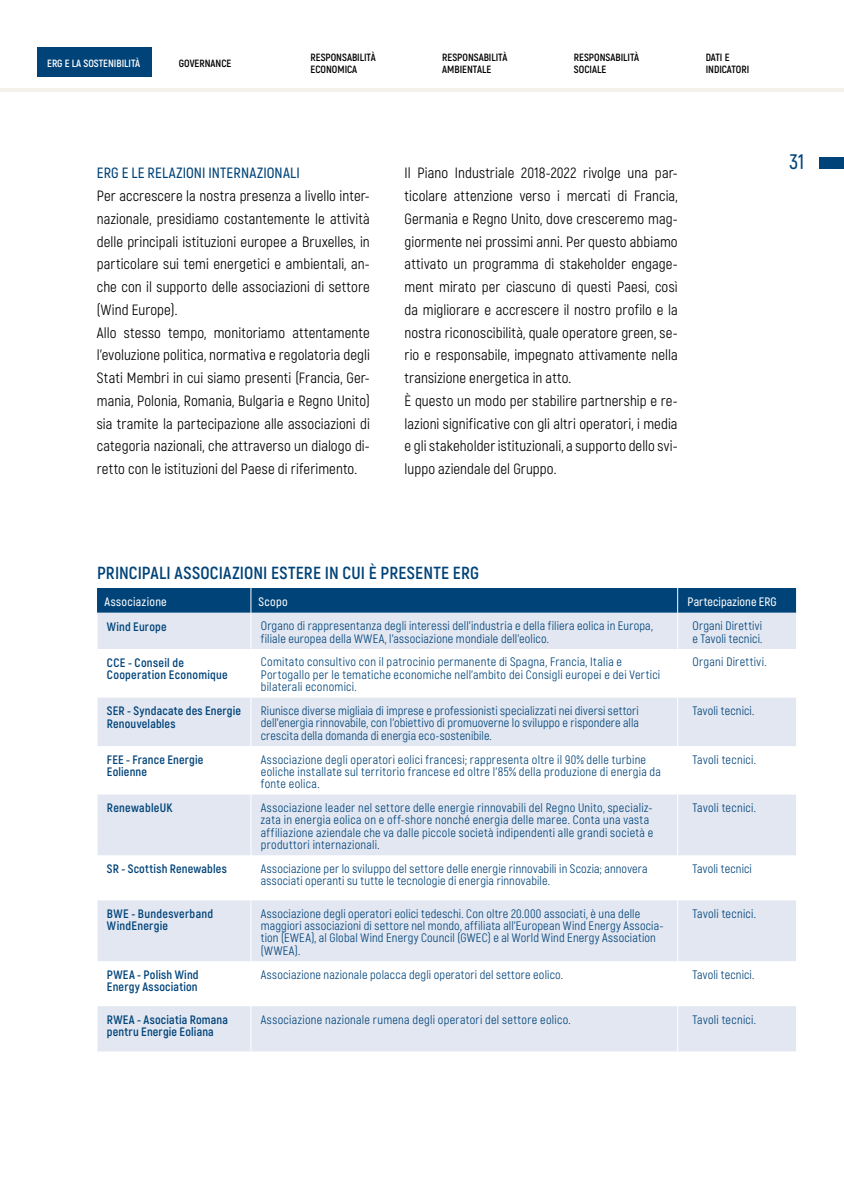
<style>
.page{position:relative;width:844px;height:1191px;background:#fff}
.page>*{position:absolute;margin:0;border:0;box-sizing:border-box;transform-origin:0 0}
.t1{font:600 21px "Akrobat";color:#004379}
.t2{font:700 17.5px "Akrobat";letter-spacing:.01em;color:#004379}
.t3{font:14.88px/22.8px "Akrobat";letter-spacing:.005em;color:#000}
.t4{font:600 14.88px "Akrobat";letter-spacing:.01em;color:#004379}
.t5{font:12.25px/12.2px "Akrobat";letter-spacing:.02em;color:#004379}
.t6{font:700 12.25px/12.2px "Akrobat";letter-spacing:.015em;color:#004379}
.t7{font:600 12.25px "Akrobat";letter-spacing:.02em;color:#fff}
.t8{font:700 10.5px/12.6px "Akrobat";color:#000}
.t9{font:700 10.5px "Akrobat";color:#fff}
</style>
<div class="page">
<hr style="left:0;top:88px;width:843px;height:4px;background:#f3f1ea">
<div style="left:819px;top:157px;width:24px;height:12px;background:#004379"></div>
<div style="left:37px;top:47px;width:114px;height:30px;background:#004379"></div>
<svg style="left:98px;top:613px;width:698px;height:438px;fill:#e2e7f1"></svg>
<div style="left:97px;top:588px;width:700px;height:25px;background:#004379"></div>
<hr style="left:250px;top:613px;width:1px;height:36px;background:#fff">
<hr style="left:677px;top:613px;width:1px;height:36px;background:#fff">
<hr style="left:250px;top:649px;width:1px;height:48px;background:#fff">
<hr style="left:677px;top:649px;width:1px;height:48px;background:#fff">
<hr style="left:250px;top:697px;width:1px;height:49px;background:#fff">
<hr style="left:677px;top:697px;width:1px;height:49px;background:#fff">
<hr style="left:250px;top:746px;width:1px;height:48px;background:#fff">
<hr style="left:677px;top:746px;width:1px;height:48px;background:#fff">
<hr style="left:250px;top:794px;width:1px;height:61px;background:#fff">
<hr style="left:677px;top:794px;width:1px;height:61px;background:#fff">
<hr style="left:250px;top:855px;width:1px;height:45px;background:#fff">
<hr style="left:677px;top:855px;width:1px;height:45px;background:#fff">
<hr style="left:250px;top:900px;width:1px;height:61px;background:#fff">
<hr style="left:677px;top:900px;width:1px;height:61px;background:#fff">
<hr style="left:250px;top:961px;width:1px;height:45px;background:#fff">
<hr style="left:677px;top:961px;width:1px;height:45px;background:#fff">
<hr style="left:250px;top:1006px;width:1px;height:45px;background:#fff">
<hr style="left:677px;top:1006px;width:1px;height:45px;background:#fff">
<p class="t9" style="left:47px;top:57px;width:94px">ERG E LA SOSTENIBILITÀ</p>
<p class="t8" style="left:442px;top:51px;width:67px">RESPONSABILITÀ<br>AMBIENTALE</p>
<p class="t8" style="left:574px;top:51px;width:67px">RESPONSABILITÀ<br>SOCIALE</p>
<p class="t8" style="left:705px;top:51px;width:45px">DATI E<br>INDICATORI</p>
<p class="t8" style="left:310px;top:51px;width:67px">RESPONSABILITÀ<br>ECONOMICA</p>
<p class="t8" style="left:179px;top:57px;width:54px">GOVERNANCE</p>
<p class="t4" style="left:97px;top:164px;width:205px">ERG E LE RELAZIONI INTERNAZIONALI</p>
<p class="t3" style="left:97px;top:184px;width:274px">Per accrescere la nostra presenza a livello inter&shy;nazionale, presidiamo costantemente le attività delle principali istituzioni europee a Bruxelles, in particolare sui temi energetici e ambientali, an&shy;che con il supporto delle associazioni di settore (Wind Europe).<br>Allo stesso tempo, monitoriamo attentamente l’evoluzione politica, normativa e regolatoria degli Stati Membri in cui siamo presenti (Francia, Ger&shy;mania, Polonia, Romania, Bulgaria e Regno Unito) sia tramite la partecipazione alle associazioni di categoria nazionali, che attraverso un dialogo di&shy;retto con le istituzioni del Paese di riferimento.</p>
<p class="t3" style="left:404px;top:162px;width:274px">Il Piano Industriale 2018-2022 rivolge una par&shy;ticolare attenzione verso i mercati di Francia, Germania e Regno Unito, dove cresceremo mag&shy;giormente nei prossimi anni. Per questo abbiamo attivato un programma di stakeholder engage&shy;ment mirato per ciascuno di questi Paesi, così da migliorare e accrescere il nostro profilo e la nostra riconoscibilità, quale operatore green, se&shy;rio e responsabile, impegnato attivamente nella transizione energetica in atto.<br>È questo un modo per stabilire partnership e re&shy;lazioni significative con gli altri operatori, i media e gli stakeholder istituzionali, a supporto dello svi&shy;luppo aziendale del Gruppo.</p>
<h1 class="t1" style="left:789px;top:149px;width:16px">31</h1>
<h2 class="t2" style="left:97px;top:562px;width:383px">PRINCIPALI ASSOCIAZIONI ESTERE IN CUI È PRESENTE ERG</h2>
<p class="t7" style="left:104px;top:594px;width:64px">Associazione</p>
<p class="t7" style="left:258px;top:594px;width:31px">Scopo</p>
<p class="t7" style="left:687px;top:594px;width:91px">Partecipazione ERG</p>
<p class="t6" style="left:107px;top:620px;width:61px">Wind Europe</p>
<p class="t5" style="left:261px;top:620px;width:393px">Organo di rappresentanza degli interessi dell’industria e della filiera eolica in Europa, filiale europea della WWEA, l’associazione mondiale dell’eolico.</p>
<p class="t5" style="left:692px;top:620px;width:71px">Organi Direttivi e Tavoli tecnici.</p>
<p class="t6" style="left:107px;top:656px;width:122px">CCE - Conseil de<br>Cooperation Economique</p>
<p class="t5" style="left:261px;top:656px;width:401px">Comitato consultivo con il patrocinio permanente di Spagna, Francia, Italia e<br>Portogallo per le tematiche economiche nell’ambito dei Consigli europei e dei Vertici bilaterali economici.</p>
<p class="t5" style="left:692px;top:656px;width:75px">Organi Direttivi.</p>
<p class="t6" style="left:107px;top:705px;width:135px">SER - Syndacate des Energie<br>Renouvelables</p>
<p class="t5" style="left:261px;top:705px;width:379px;text-align:justify">Riunisce diverse migliaia di imprese e professionisti specializzati nei diversi settori dell’energia rinnovabile, con l’obiettivo di promuoverne lo sviluppo e rispondere alla crescita della domanda di energia eco-sostenibile.</p>
<p class="t5" style="left:692px;top:705px;width:63px">Tavoli tecnici.</p>
<p class="t6" style="left:107px;top:753px;width:98px">FEE - France Energie<br>Eolienne</p>
<p class="t5" style="left:261px;top:753px;width:401px">Associazione degli operatori eolici francesi; rappresenta oltre il 90% delle turbine eoliche installate sul territorio francese ed oltre l’85% della produzione di energia da fonte eolica.</p>
<p class="t5" style="left:692px;top:753px;width:65px">Tavoli tecnici.</p>
<p class="t6" style="left:107px;top:802px;width:67px">RenewableUK</p>
<p class="t5" style="left:261px;top:801px;width:394px">Associazione leader nel settore delle energie rinnovabili del Regno Unito, specializ&shy;zata in energia eolica on e off-shore nonché energia delle maree. Conta una vasta affiliazione aziendale che va dalle piccole società indipendenti alle grandi società e produttori internazionali.</p>
<p class="t5" style="left:692px;top:801px;width:65px">Tavoli tecnici.</p>
<p class="t6" style="left:107px;top:862px;width:121px">SR - Scottish Renewables</p>
<p class="t5" style="left:261px;top:862px;width:388px">Associazione per lo sviluppo del settore delle energie rinnovabili in Scozia; annovera associati operanti su tutte le tecnologie di energia rinnovabile.</p>
<p class="t5" style="left:692px;top:862px;width:61px">Tavoli tecnici</p>
<p class="t6" style="left:107px;top:907px;width:108px">BWE - Bundesverband<br>WindEnergie</p>
<p class="t5" style="left:261px;top:907px;width:404px">Associazione degli operatori eolici tedeschi. Con oltre 20.000 associati, è una delle maggiori associazioni di settore nel mondo, affiliata all’European Wind Energy Associa&shy;tion (EWEA), al Global Wind Energy Council (GWEC) e al World Wind Energy Association (WWEA).</p>
<p class="t5" style="left:692px;top:907px;width:65px">Tavoli tecnici.</p>
<p class="t6" style="left:107px;top:968px;width:93px">PWEA - Polish Wind<br>Energy Association</p>
<p class="t5" style="left:261px;top:968px;width:304px">Associazione nazionale polacca degli operatori del settore eolico.</p>
<p class="t5" style="left:692px;top:968px;width:63px">Tavoli tecnici.</p>
<p class="t6" style="left:107px;top:1013px;width:123px">RWEA - Asociatia Romana pentru Energie Eoliana</p>
<p class="t5" style="left:261px;top:1013px;width:311px">Associazione nazionale rumena degli operatori del settore eolico.</p>
<p class="t5" style="left:692px;top:1013px;width:65px">Tavoli tecnici.</p>
</div>
